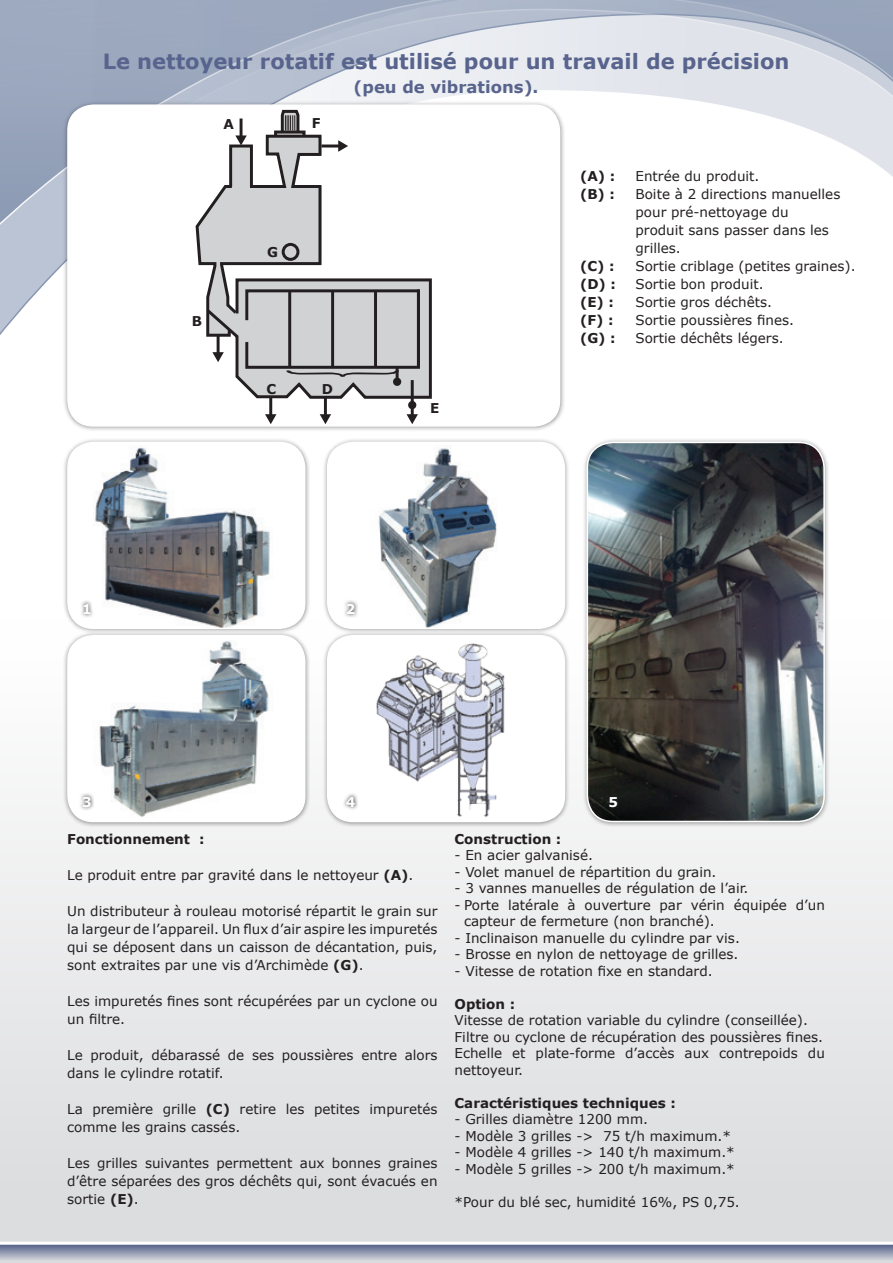
<style>
.page{position:relative;width:893px;height:1263px;background:#fff}
.page>*{position:absolute;margin:0;border:0;box-sizing:border-box;transform-origin:0 0}
.t1{font:700 21px "Verdana";color:#58648d}
.t2{font:700 16.5px "Verdana";color:#58648d}
.t3{font:13.5px/18px "Verdana";color:#231f20}
.t4{font:700 13.5px "Verdana";color:#231f20}
.t5{font:700 13.5px "Verdana";color:#fff}
.s1{font-weight:700}
</style>
<div class="page">
<svg style="left:0;top:0;width:893px;height:300px"></svg>
<div style="left:0;top:620px;width:893px;height:643px;background:linear-gradient(to bottom,#fff,#d8d9db)"></div>
<svg style="left:0;top:1240px;width:893px;height:23px;background:#afb4c4"></svg>
<div style="left:63px;top:100px;width:502px;height:331px;background:#231f20;opacity:.44"></div>
<div style="left:68px;top:105px;width:491px;height:321px;background:#fff;border-radius:26px"></div>
<div style="left:408px;top:401px;width:8px;height:8px;background:#231f20;border-radius:50%"></div>
<hr style="left:411px;top:380px;width:3px;height:38px;background:#231f20">
<svg style="left:406px;top:414px;width:12px;height:10px"></svg>
<hr style="left:324px;top:397px;width:3px;height:21px;background:#231f20">
<svg style="left:320px;top:414px;width:11px;height:10px"></svg>
<hr style="left:269px;top:397px;width:3px;height:21px;background:#231f20">
<svg style="left:265px;top:414px;width:11px;height:10px"></svg>
<div style="left:67px;top:104px;width:493px;height:323px;border:2px solid #fff;border-radius:26px"></div>
<div style="left:63px;top:437px;width:247px;height:196px;background:#231f20;opacity:.44"></div>
<img style="left:68px;top:446px;width:237px;height:182px">
<div style="left:67px;top:442px;width:238px;height:187px;border:2px solid #fff;border-radius:26px"></div>
<div style="left:63px;top:630px;width:247px;height:197px;background:#231f20;opacity:.44"></div>
<img style="left:68px;top:640px;width:237px;height:177px">
<div style="left:67px;top:635px;width:238px;height:187px;border:2px solid #fff;border-radius:26px"></div>
<svg style="left:80px;top:599px;width:15px;height:19px"></svg>
<svg style="left:79px;top:792px;width:16px;height:19px"></svg>
<div style="left:322px;top:437px;width:248px;height:196px;background:#231f20;opacity:.44"></div>
<img style="left:328px;top:445px;width:236px;height:183px">
<div style="left:327px;top:442px;width:238px;height:187px;border:2px solid #fff;border-radius:26px"></div>
<svg style="left:343px;top:599px;width:16px;height:19px"></svg>
<div style="left:322px;top:630px;width:248px;height:197px;background:#231f20;opacity:.44"></div>
<div style="left:328px;top:636px;width:236px;height:185px;background:#fff;border-radius:26px"></div>
<img style="left:376px;top:643px;width:129px;height:174px">
<div style="left:327px;top:635px;width:238px;height:187px;border:2px solid #fff;border-radius:26px"></div>
<svg style="left:344px;top:794px;width:14px;height:15px"></svg>
<div style="left:582px;top:437px;width:247px;height:390px;background:#231f20;opacity:.44"></div>
<img style="left:587px;top:442px;width:237px;height:379px">
<div style="left:587px;top:442px;width:238px;height:380px;border:2px solid #fff;border-radius:26px"></div>
<div style="left:605px;top:792px;width:17px;height:19px;background:#191a18"></div>
<svg style="left:195px;top:109px;width:237px;height:291px"></svg>
<h1 class="t1" style="left:103px;top:47px;width:688px">Le nettoyeur rotatif est utilisé pour un travail de précision</h1>
<p class="t2" style="left:353px;top:76px;width:187px">(peu de vibrations).</p>
<p class="t5" style="left:82px;top:599px;width:11px">1</p>
<p class="t5" style="left:82px;top:792px;width:11px">3</p>
<p class="t4" style="left:224px;top:115px;width:12px">A</p>
<p class="t4" style="left:312px;top:114px;width:10px">F</p>
<p class="t4" style="left:192px;top:311px;width:12px">B</p>
<p class="t4" style="left:267px;top:242px;width:12px">G</p>
<p class="t4" style="left:267px;top:379px;width:11px">C</p>
<p class="t4" style="left:322px;top:379px;width:13px">D</p>
<p class="t4" style="left:430px;top:399px;width:11px">E</p>
<p class="t4" style="left:580px;top:167px;width:37px">(A) :</p>
<p class="t3" style="left:635px;top:167px;width:125px">Entrée du produit.</p>
<p class="t4" style="left:580px;top:185px;width:36px">(B) :</p>
<p class="t3" style="left:635px;top:185px;width:206px">Boite à 2 directions manuelles pour pré-nettoyage du produit sans passer dans les grilles.</p>
<p class="t4" style="left:580px;top:257px;width:36px">(C) :</p>
<p class="t3" style="left:635px;top:257px;width:222px">Sortie criblage (petites graines).</p>
<p class="t4" style="left:580px;top:275px;width:37px">(D) :</p>
<p class="t3" style="left:635px;top:275px;width:130px">Sortie bon produit.</p>
<p class="t4" style="left:580px;top:293px;width:35px">(E) :</p>
<p class="t3" style="left:635px;top:293px;width:138px">Sortie gros déchêts.</p>
<p class="t4" style="left:580px;top:311px;width:35px">(F) :</p>
<p class="t3" style="left:635px;top:311px;width:160px">Sortie poussières fines.</p>
<p class="t4" style="left:580px;top:329px;width:37px">(G) :</p>
<p class="t3" style="left:635px;top:329px;width:150px">Sortie déchêts légers.</p>
<p class="t5" style="left:346px;top:599px;width:11px">2</p>
<p class="t5" style="left:346px;top:792px;width:11px">4</p>
<p class="t5" style="left:608px;top:792px;width:11px">5</p>
<p class="t4" style="left:67px;top:829px;width:139px">Fonctionnement :</p>
<p class="t3" style="left:67px;top:866px;width:348px">Le produit entre par gravité dans le nettoyeur <span class="s1">(A)</span>.</p>
<p class="t3" style="left:67px;top:902px;width:372px;text-align:justify">Un distributeur à rouleau motorisé répartit le grain sur la largeur de l’appareil. Un flux d’air aspire les impuretés qui se déposent dans un caisson de décantation, puis, sont extraites par une vis d’Archimède <span class="s1">(G)</span>.</p>
<p class="t3" style="left:67px;top:992px;width:372px">Les impuretés fines sont récupérées par un cyclone ou un filtre.</p>
<p class="t3" style="left:67px;top:1046px;width:372px">Le produit, débarassé de ses poussières entre alors dans le cylindre rotatif.</p>
<p class="t3" style="left:67px;top:1100px;width:372px">La première grille <span class="s1">(C)</span> retire les petites impuretés comme les grains cassés.</p>
<p class="t3" style="left:67px;top:1154px;width:372px;text-align:justify">Les grilles suivantes permettent aux bonnes graines d’être séparées des gros déchêts qui, sont évacués en sortie <span class="s1">(E)</span>.</p>
<p class="t4" style="left:455px;top:829px;width:108px">Construction :</p>
<p class="t3" style="left:455px;top:846px;width:140px">- En acier galvanisé.</p>
<p class="t3" style="left:455px;top:863px;width:263px">- Volet manuel de répartition du grain.</p>
<p class="t3" style="left:455px;top:879px;width:295px">- 3 vannes manuelles de régulation de l’air.</p>
<p class="t3" style="left:464px;top:896px;width:362px;line-height:16.5px;text-indent:-10px">- Porte latérale à ouverture par vérin équipée d’un capteur de fermeture (non branché).</p>
<p class="t3" style="left:455px;top:929px;width:287px">- Inclinaison manuelle du cylindre par vis.</p>
<p class="t3" style="left:455px;top:945px;width:285px">- Brosse en nylon de nettoyage de grilles.</p>
<p class="t3" style="left:455px;top:962px;width:260px">- Vitesse de rotation fixe en standard.</p>
<p class="t4" style="left:455px;top:994px;width:62px">Option :</p>
<p class="t3" style="left:455px;top:1012px;width:372px;line-height:16.5px">Vitesse de rotation variable du cylindre (conseillée).<br>Filtre ou cyclone de récupération des poussières fines.<br>Echelle et plate-forme d’accès aux contrepoids du nettoyeur.</p>
<p class="t4" style="left:455px;top:1093px;width:223px">Caractéristiques techniques :</p>
<p class="t3" style="left:455px;top:1110px;width:195px">- Grilles diamètre 1200 mm.</p>
<p class="t3" style="left:455px;top:1127px;width:278px">- Modèle 3 grilles -&gt; 75 t/h maximum.*</p>
<p class="t3" style="left:455px;top:1143px;width:282px">- Modèle 4 grilles -&gt; 140 t/h maximum.*</p>
<p class="t3" style="left:455px;top:1160px;width:282px">- Modèle 5 grilles -&gt; 200 t/h maximum.*</p>
<p class="t3" style="left:455px;top:1193px;width:287px">*Pour du blé sec, humidité 16%, PS 0,75.</p>
</div>
